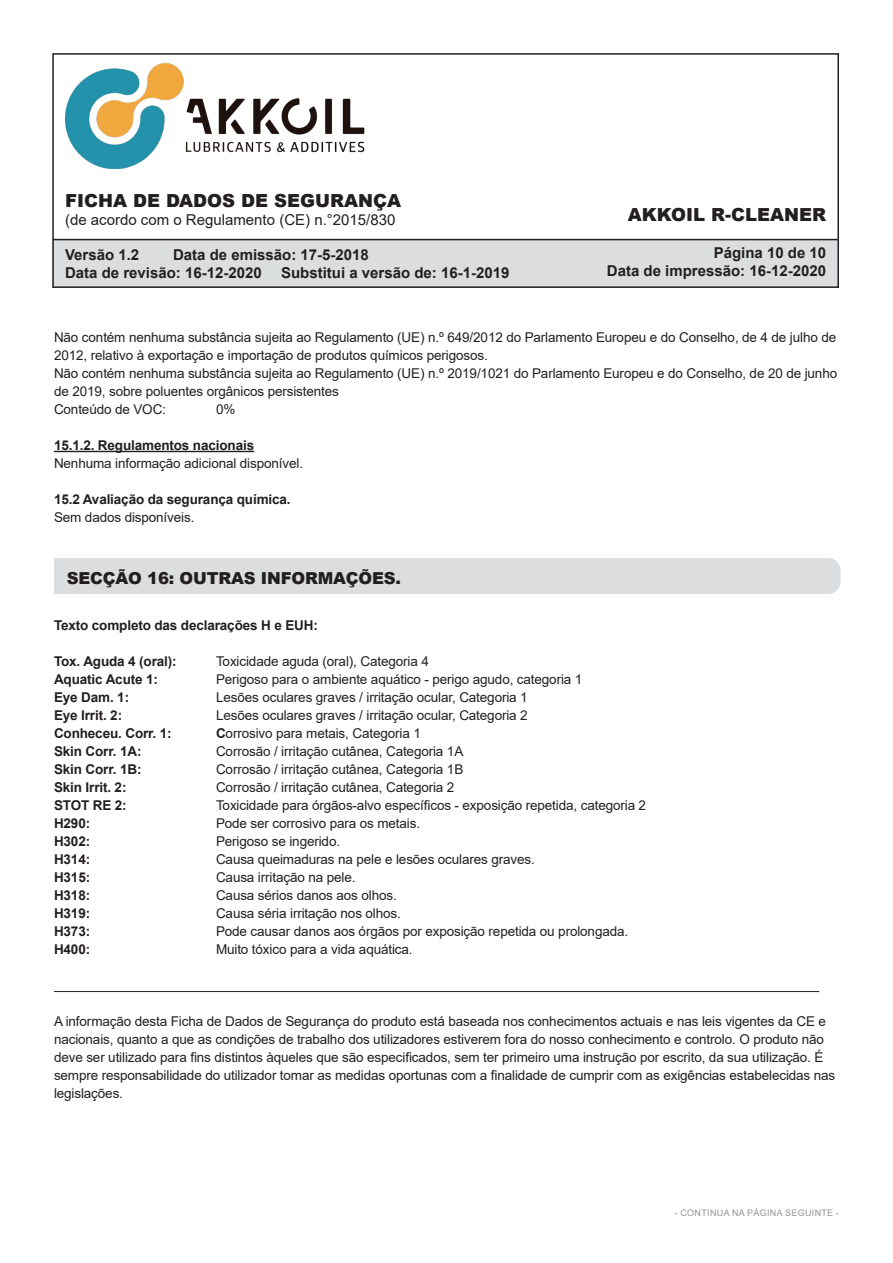
<style>
.page{position:relative;width:893px;height:1263px;background:#fff}
.page>*{position:absolute;margin:0;border:0;box-sizing:border-box;transform-origin:0 0}
.t1{font:900 18px "Arial";color:#231f20}
.t2{font:900 16.5px "Arial";letter-spacing:-.01em;color:#231f20}
.t3{font:700 15px/18px "Arial";color:#231f20}
.t4{font:15px "Arial";color:#231f20}
.t5{font:13.5px/18px "Arial";letter-spacing:-.01em;color:#231f20}
.t6{font:700 13.5px "Arial";letter-spacing:-.01em;color:#231f20}
.t7{font:9px "Arial";letter-spacing:.035em;color:#939598}
.s1{font-weight:700}
</style>
<div class="page">
<div style="left:52px;top:240px;width:787px;height:48px;background:#dcdddf"></div>
<div style="left:52px;top:53px;width:787px;height:235px;border:2px solid #231f20"></div>
<img style="left:65px;top:64px;width:300px;height:104px">
<hr style="left:53px;top:239px;width:785px;height:1px;background:#231f20">
<hr style="left:54px;top:451px;width:200px;height:1px;background:#231f20">
<hr style="left:54px;top:991px;width:765px;height:1px;background:#231f20">
<div style="left:54px;top:558px;width:787px;height:36px;background:#dcdddf"></div>
<h1 class="t1" style="left:65px;top:187px;width:338px">FICHA DE DADOS DE SEGURANÇA</h1>
<p class="t4" style="left:65px;top:209px;width:332px">(de acordo com o Regulamento (CE) n.°2015/830</p>
<p class="t3" style="left:65px;top:246px;width:76px">Versão 1.2</p>
<p class="t3" style="left:65px;top:246px;width:305px;text-indent:108px">Data de emissão: 17-5-2018<br>Data de revisão: 16-12-2020</p>
<p class="t3" style="left:281px;top:264px;width:230px">Substitui a versão de: 16-1-2019</p>
<h1 class="t1" style="left:628px;top:201px;width:200px">AKKOIL R-CLEANER</h1>
<p class="t3" style="left:607px;top:244px;width:221px;text-align:right">Página 10 de 10<br>Data de impressão: 16-12-2020</p>
<p class="t5" style="left:54px;top:328px;width:784px">Não contém nenhuma substância sujeita ao Regulamento (UE) n.º 649/2012 do Parlamento Europeu e do Conselho, de 4 de julho de<br>2012, relativo à exportação e importação de produtos químicos perigosos.</p>
<p class="t5" style="left:54px;top:364px;width:785px">Não contém nenhuma substância sujeita ao Regulamento (UE) n.º 2019/1021 do Parlamento Europeu e do Conselho, de 20 de junho de 2019, sobre poluentes orgânicos persistentes</p>
<p class="t5" style="left:54px;top:400px;width:114px">Conteúdo de VOC:</p>
<p class="t5" style="left:216px;top:400px;width:21px">0%</p>
<p class="t6" style="left:54px;top:436px;width:202px">15.1.2. Regulamentos nacionais</p>
<p class="t5" style="left:54px;top:454px;width:251px">Nenhuma informação adicional disponível.</p>
<p class="t6" style="left:54px;top:490px;width:238px">15.2 Avaliação da segurança química.</p>
<p class="t5" style="left:54px;top:508px;width:142px">Sem dados disponíveis.</p>
<p class="t2" style="left:67px;top:566px;width:336px">SECÇÃO 16: OUTRAS INFORMAÇÕES.</p>
<p class="t6" style="left:54px;top:616px;width:265px">Texto completo das declarações H e EUH:</p>
<p class="t6" style="left:54px;top:652px;width:124px">Tox. Aguda 4 (oral):</p>
<p class="t5" style="left:216px;top:652px;width:214px">Toxicidade aguda (oral), Categoria 4</p>
<p class="t6" style="left:54px;top:670px;width:105px">Aquatic Acute 1:</p>
<p class="t5" style="left:216px;top:670px;width:368px">Perigoso para o ambiente aquático - perigo agudo, categoria 1</p>
<p class="t6" style="left:54px;top:688px;width:77px">Eye Dam. 1:</p>
<p class="t5" style="left:216px;top:688px;width:313px">Lesões oculares graves / irritação ocular, Categoria 1</p>
<p class="t6" style="left:54px;top:706px;width:70px">Eye Irrit. 2:</p>
<p class="t5" style="left:216px;top:706px;width:313px">Lesões oculares graves / irritação ocular, Categoria 2</p>
<p class="t6" style="left:54px;top:724px;width:119px">Conheceu. Corr. 1:</p>
<p class="t5" style="left:216px;top:724px;width:206px"><span class="s1">C</span>orrosivo para metais, Categoria 1</p>
<p class="t6" style="left:54px;top:742px;width:89px">Skin Corr. 1A:</p>
<p class="t5" style="left:216px;top:742px;width:249px">Corrosão / irritação cutânea, Categoria 1A</p>
<p class="t6" style="left:54px;top:760px;width:89px">Skin Corr. 1B:</p>
<p class="t5" style="left:216px;top:760px;width:249px">Corrosão / irritação cutânea, Categoria 1B</p>
<p class="t6" style="left:54px;top:778px;width:74px">Skin Irrit. 2:</p>
<p class="t5" style="left:216px;top:778px;width:240px">Corrosão / irritação cutânea, Categoria 2</p>
<p class="t6" style="left:54px;top:796px;width:74px">STOT RE 2:</p>
<p class="t5" style="left:216px;top:796px;width:432px">Toxicidade para órgãos-alvo específicos - exposição repetida, categoria 2</p>
<p class="t6" style="left:54px;top:814px;width:38px">H290:</p>
<p class="t5" style="left:216px;top:814px;width:206px">Pode ser corrosivo para os metais.</p>
<p class="t6" style="left:54px;top:832px;width:38px">H302:</p>
<p class="t5" style="left:216px;top:832px;width:126px">Perigoso se ingerido.</p>
<p class="t6" style="left:54px;top:850px;width:38px">H314:</p>
<p class="t5" style="left:216px;top:850px;width:320px">Causa queimaduras na pele e lesões oculares graves.</p>
<p class="t6" style="left:54px;top:868px;width:38px">H315:</p>
<p class="t5" style="left:216px;top:868px;width:141px">Causa irritação na pele.</p>
<p class="t6" style="left:54px;top:886px;width:38px">H318:</p>
<p class="t5" style="left:216px;top:886px;width:182px">Causa sérios danos aos olhos.</p>
<p class="t6" style="left:54px;top:904px;width:38px">H319:</p>
<p class="t5" style="left:216px;top:904px;width:186px">Causa séria irritação nos olhos.</p>
<p class="t6" style="left:54px;top:922px;width:38px">H373:</p>
<p class="t5" style="left:216px;top:922px;width:414px">Pode causar danos aos órgãos por exposição repetida ou prolongada.</p>
<p class="t6" style="left:54px;top:940px;width:38px">H400:</p>
<p class="t5" style="left:216px;top:940px;width:198px">Muito tóxico para a vida aquática.</p>
<p class="t5" style="left:54px;top:1012px;width:783px">A informação desta Ficha de Dados de Segurança do produto está baseada nos conhecimentos actuais e nas leis vigentes da CE e nacionais, quanto a que as condições de trabalho dos utilizadores estiverem fora do nosso conhecimento e controlo. O produto não deve ser utilizado para fins distintos àqueles que são especificados, sem ter primeiro uma instrução por escrito, da sua utilização. É sempre responsabilidade do utilizador tomar as medidas oportunas com a finalidade de cumprir com as exigências estabelecidas nas legislações.</p>
<p class="t7" style="left:675px;top:1206px;width:166px">- CONTINUA NA PÁGINA SEGUINTE -</p>
</div>
